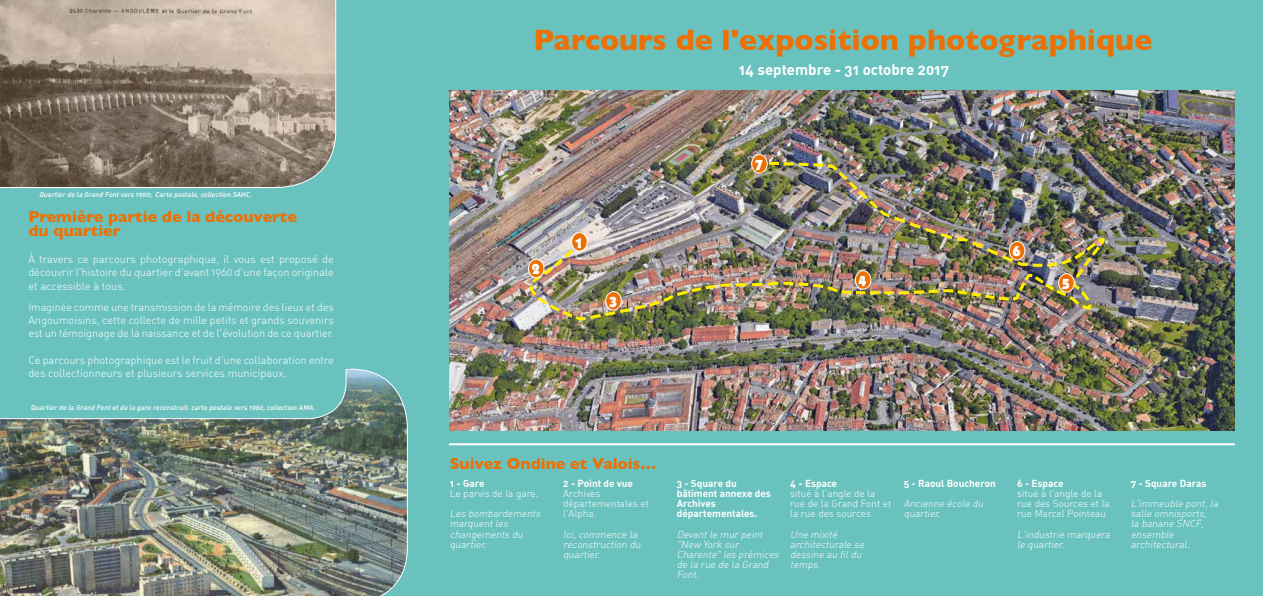
<style>
.page{position:relative;width:1263px;height:596px;background:#fff}
.page>*{position:absolute;margin:0;border:0;box-sizing:border-box;transform-origin:0 0}
.t1{font:700 30px "Gill Sans";color:#ed7004}
.t2{font:700 16px/14px "Gill Sans";color:#ed7004}
.t3{font:15px "DIN Bold Alternate";color:#fff}
.t4{font:900 14.7px "Itc Kabel";color:#fff}
.t5{font:11px/13.2px "DIN Light Alternate";color:#fff;text-align:justify}
.t6{font:italic 10px/10px "DIN Light Alternate";color:#fff}
.t7{font:10px/10px "DIN Light Alternate";color:#fff}
.t8{font:10px/10px "DIN Bold Alternate";color:#fff}
.t9{font:italic 7px "DIN Medium Alternate";color:#fff}
.s1{color:#ed7004}
</style>
<div class="page">
<div style="left:0;top:0;width:1263px;height:595px;background:#6ac2bf"></div>
<img style="left:450px;top:90px;width:784px;height:340px">
<svg style="left:0;top:0;width:337px;height:188px;background:#9b8e7f"></svg>
<img style="left:0;top:368px;width:408px;height:227px">
<svg style="left:527px;top:244px;width:2px;height:75px"></svg>
<img style="left:529px;top:160px;width:579px;height:162px">
<div style="left:752px;top:154px;width:15px;height:19px;background:#ed7004;border-radius:50%"></div>
<div style="left:751px;top:154px;width:16px;height:19px;border:1px solid #fff;border-radius:50%"></div>
<div style="left:572px;top:232px;width:15px;height:19px;background:#ed7004;border-radius:50%"></div>
<div style="left:571px;top:232px;width:16px;height:19px;border:1px solid #fff;border-radius:50%"></div>
<div style="left:528px;top:259px;width:16px;height:18px;background:#ed7004;border-radius:50%"></div>
<div style="left:528px;top:259px;width:16px;height:19px;border:1px solid #fff;border-radius:50%"></div>
<div style="left:606px;top:291px;width:15px;height:19px;background:#ed7004;border-radius:50%"></div>
<div style="left:605px;top:291px;width:17px;height:19px;border:1px solid #fff;border-radius:50%"></div>
<div style="left:855px;top:270px;width:16px;height:19px;background:#ed7004;border-radius:50%"></div>
<div style="left:855px;top:270px;width:16px;height:19px;border:1px solid #fff;border-radius:50%"></div>
<div style="left:1009px;top:241px;width:16px;height:19px;background:#ed7004;border-radius:50%"></div>
<div style="left:1009px;top:241px;width:16px;height:19px;border:1px solid #fff;border-radius:50%"></div>
<div style="left:1059px;top:273px;width:15px;height:19px;background:#ed7004;border-radius:50%"></div>
<div style="left:1058px;top:273px;width:16px;height:19px;border:1px solid #fff;border-radius:50%"></div>
<svg style="left:0;top:368px;width:347px;height:51px"></svg>
<hr style="left:450px;top:443px;width:784px;height:2px;background:#fff">
<p class="t9" style="left:39px;top:189px;width:216px">Quartier de la Grand Fontvers 1900; Carte postale,collection SAHC.</p>
<h2 class="t2" style="left:28px;top:209px;width:270px">Première partie de la découverte du quartier</h2>
<p class="t5" style="left:28px;top:252px;width:307px">À travers ce parcours photographique, il vous est proposé de découvrir l'histoire du quartier d'avant 1960 d'une façon originale et accessible à tous.</p>
<p class="t5" style="left:28px;top:300px;width:307px">Imaginée comme une transmission de la mémoire des lieux et des Angoumoisins, cette collecte de mille petits et grands souvenirs est un témoignage de la naissance et de l'évolution de ce quartier.</p>
<p class="t5" style="left:28px;top:353px;width:307px">Ce parcours photographique est le fruit d'une collaboration entre des collectionneurs et plusieurs services municipaux.</p>
<p class="t9" style="left:31px;top:402px;width:287px">Quartier de la Grand Fontetde la gare reconstruit.carte postale vers 1960,collection AMA.</p>
<h1 class="t1" style="left:533px;top:16px;width:620px">Parcours de l'exposition photographique</h1>
<h3 class="t3" style="left:739px;top:59px;width:212px">14 septembre - 31 octobre 2017</h3>
<h3 class="t4" style="left:532px;top:260px;width:10px">2</h3>
<h3 class="t4" style="left:575px;top:233px;width:10px">1</h3>
<h3 class="t4" style="left:609px;top:292px;width:10px">3</h3>
<h3 class="t4" style="left:751px;top:155px;width:19px"><span class="s1">➐</span>7</h3>
<h3 class="t4" style="left:858px;top:271px;width:10px">4</h3>
<h3 class="t4" style="left:1012px;top:242px;width:10px">6</h3>
<h3 class="t4" style="left:1062px;top:274px;width:10px">5</h3>
<h2 class="t2" style="left:450px;top:456px;width:208px">Suivez Ondine et Valois…</h2>
<p class="t8" style="left:450px;top:478px;width:36px">1 - Gare</p>
<p class="t7" style="left:450px;top:488px;width:90px">Le parvis de la gare.</p>
<p class="t6" style="left:450px;top:508px;width:94px">Les bombardements marquentles changements du quartier.</p>
<p class="t8" style="left:563px;top:478px;width:71px">2 - Point de vue</p>
<p class="t7" style="left:563px;top:488px;width:87px">Archives départementales et l'Alpha.</p>
<p class="t6" style="left:563px;top:528px;width:81px">Ici,commence la reconstruction du quartier.</p>
<p class="t8" style="left:677px;top:478px;width:96px">3 - Square du bâtiment annexe des<br>Archives départementales.</p>
<p class="t6" style="left:677px;top:528px;width:106px">Devantle mur peint "New York sur<br>Charente" les prémices de la rue de la Grand<br>Font.</p>
<p class="t8" style="left:790px;top:478px;width:48px">4 - Espace</p>
<p class="t7" style="left:790px;top:488px;width:103px">situé à l'angle de la rue de la Grand Font et la rue des sources</p>
<p class="t6" style="left:790px;top:528px;width:78px">Une mixité architecturale se dessine au fildu temps.</p>
<p class="t8" style="left:904px;top:478px;width:94px">5 - Raoul Boucheron</p>
<p class="t6" style="left:904px;top:498px;width:83px">Ancienne école du quartier.</p>
<p class="t8" style="left:1017px;top:478px;width:48px">6 - Espace</p>
<p class="t7" style="left:1017px;top:488px;width:94px">situé à l'angle de la rue des Sources et la rue Marcel Pointeau</p>
<p class="t6" style="left:1017px;top:528px;width:97px">L'industrie marquera le quartier.</p>
<p class="t8" style="left:1131px;top:478px;width:77px">7 - Square Daras</p>
<p class="t6" style="left:1131px;top:498px;width:91px">L'immeuble pont,la salle omnisports, la banane SNCF, ensemble architectural.</p>
</div>
